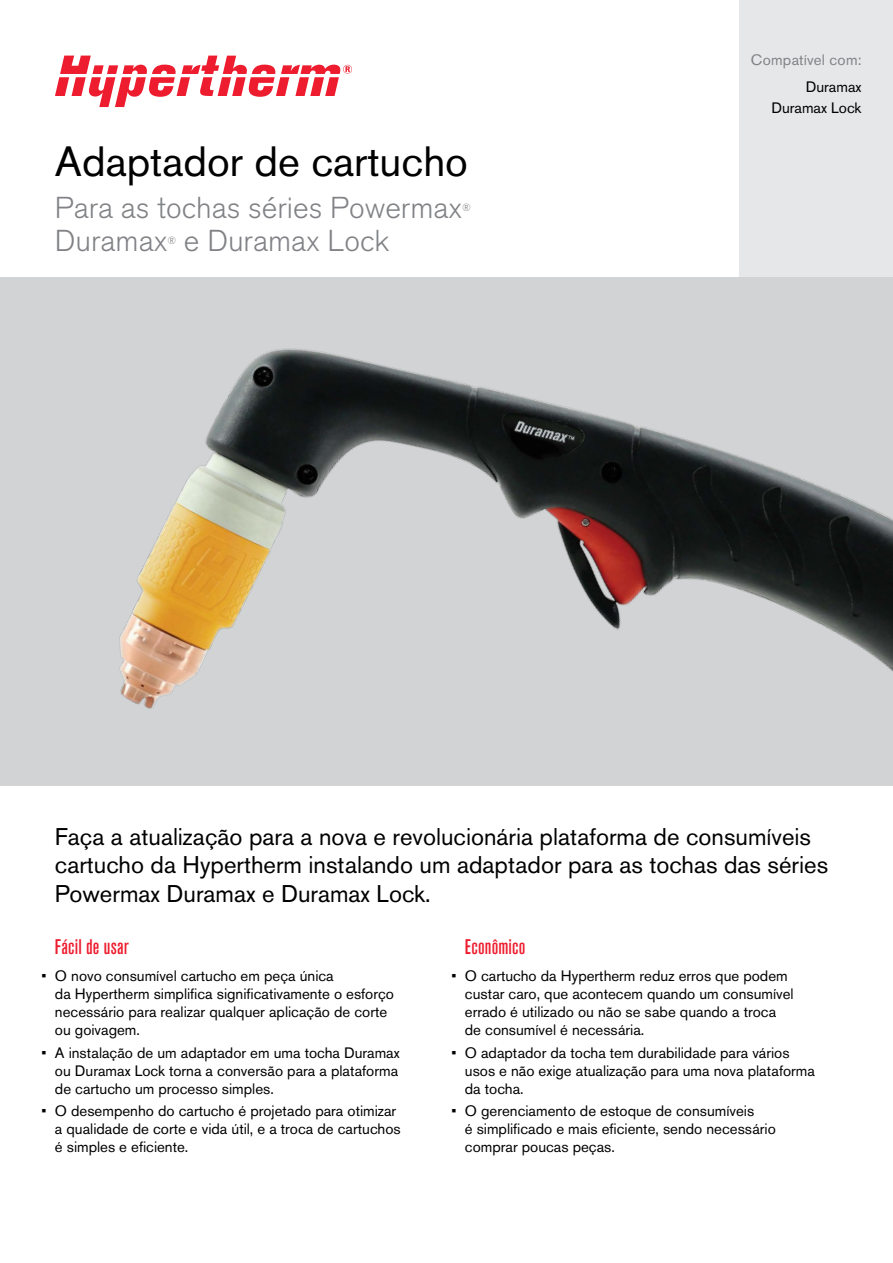
<style>
.page{position:relative;width:893px;height:1263px;background:#fff}
.page>*{position:absolute;margin:0;border:0;box-sizing:border-box;transform-origin:0 0}
.t1{font:42px "Akzidenz Grotesk Pro";color:#000}
.t2{font:300 30px "Akzidenz Grotesk Pro";color:#808285}
.t3{font:24px/28.5px "Akzidenz Grotesk Pro";color:#000}
.t4{font:500 condensed 21px "Akzidenz Grotesk Pro";letter-spacing:.01em;color:#ed1c2e}
.t5{font:15px/18px "Akzidenz Grotesk Pro";color:#000}
.t6{font:15px "Akzidenz Grotesk Pro";letter-spacing:.015em;color:#808285}
.t7{font:300 10.5px "Akzidenz Grotesk Pro";color:#808285}
</style>
<div class="page">
<div style="left:739px;top:0;width:154px;height:286px;background:#e6e7e8"></div>
<div style="left:0;top:277px;width:893px;height:508px;background:#d1d3d4"></div>
<svg style="left:55px;top:56px;width:297px;height:51px"></svg>
<img style="left:119px;top:348px;width:774px;height:361px">
<h1 class="t1" style="left:55px;top:134px;width:415px">Adaptador de cartucho</h1>
<h2 class="t2" style="left:55px;top:188px;width:409px">Para as tochas séries Powermax</h2>
<p class="t7" style="left:462px;top:201px;width:10px">®</p>
<h2 class="t2" style="left:55px;top:221px;width:114px">Duramax</h2>
<p class="t7" style="left:167px;top:234px;width:10px">®</p>
<h2 class="t2" style="left:184px;top:221px;width:207px">e Duramax Lock</h2>
<p class="t6" style="left:751px;top:50px;width:112px">Compatível com:</p>
<p class="t5" style="left:771px;top:76px;width:92px;line-height:21px;text-align:right">Duramax<br>Duramax Lock</p>
<h3 class="t3" style="left:55px;top:822px;width:775px">Faça a atualização para a nova e revolucionária plataforma de consumíveis cartucho da Hypertherm instalando um adaptador para as tochas das séries<br>Powermax Duramax e Duramax Lock.</h3>
<h3 class="t4" style="left:55px;top:933px;width:76px">Fácil de usar</h3>
<p class="t5" style="left:55px;top:967px;width:341px;text-indent:-14px">• O novo consumível cartucho em peça única<br>da Hypertherm simplifica significativamente o esforço necessário para realizar qualquer aplicação de corte ou goivagem.</p>
<p class="t5" style="left:55px;top:1044px;width:346px;text-align:justify;text-indent:-14px">• A instalação de um adaptador em uma tocha Duramax ou Duramax Lock torna a conversão para a plataforma de cartucho um processo simples.</p>
<p class="t5" style="left:55px;top:1102px;width:347px;text-indent:-14px">• O desempenho do cartucho é projetado para otimizar a qualidade de corte e vida útil, e a troca de cartuchos é simples e eficiente.</p>
<h3 class="t4" style="left:465px;top:933px;width:62px">Econômico</h3>
<p class="t5" style="left:465px;top:967px;width:330px;text-indent:-14px">• O cartucho da Hypertherm reduz erros que podem custar caro, que acontecem quando um consumível errado é utilizado ou não se sabe quando a troca de consumível é necessária.</p>
<p class="t5" style="left:465px;top:1044px;width:352px;text-indent:-14px">• O adaptador da tocha tem durabilidade para vários usos e não exige atualização para uma nova plataforma da tocha.</p>
<p class="t5" style="left:465px;top:1102px;width:312px;text-indent:-14px">• O gerenciamento de estoque de consumíveis<br>é simplificado e mais eficiente, sendo necessário comprar poucas peças.</p>
</div>
